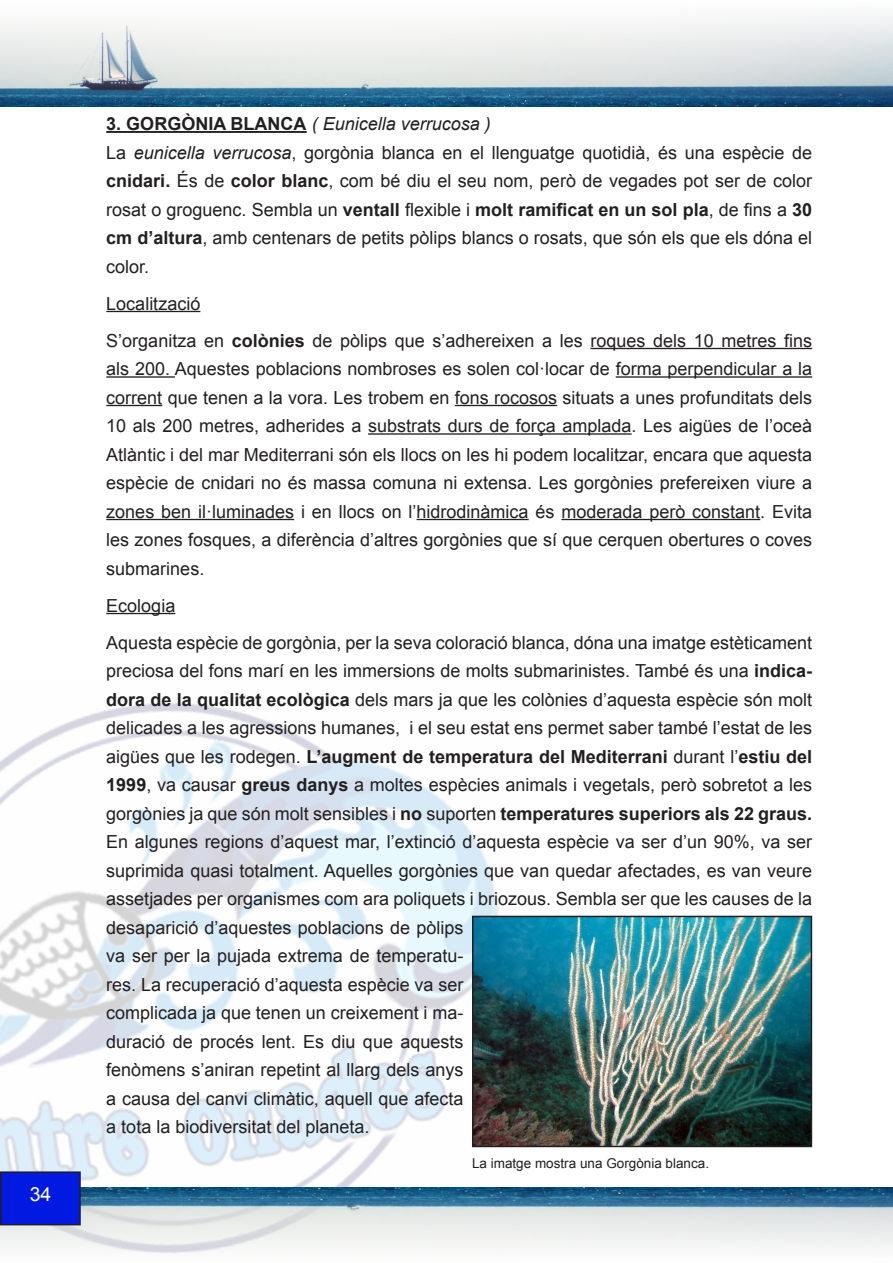
<style>
.page{position:relative;width:893px;height:1263px;background:#fff}
.page>*{position:absolute;margin:0;border:0;box-sizing:border-box;transform-origin:0 0}
.t1{font:19.5px "Arial";color:#fff}
.t2{font:18px/28.5px "Arial";color:#231f20;text-align:justify}
.t3{font:italic 18px "Arial";color:#231f20}
.t4{font:13.5px "Arial";color:#231f20}
.s1{font-weight:700;font-style:normal}
.s2{font-style:italic}
.s3{font-weight:700}
</style>
<div class="page">
<img style="left:0;top:703px;width:519px;height:485px">
<img style="left:0;top:15px;width:893px;height:91px">
<img style="left:0;top:1188px;width:893px;height:66px">
<hr style="left:106px;top:131px;width:201px;height:2px;background:#231f20">
<hr style="left:106px;top:311px;width:94px;height:1px;background:#231f20">
<hr style="left:590px;top:348px;width:222px;height:1px;background:#231f20">
<hr style="left:106px;top:376px;width:69px;height:2px;background:#231f20">
<hr style="left:616px;top:376px;width:196px;height:2px;background:#231f20">
<hr style="left:106px;top:405px;width:56px;height:1px;background:#231f20">
<hr style="left:455px;top:405px;width:102px;height:1px;background:#231f20">
<hr style="left:368px;top:433px;width:264px;height:2px;background:#231f20">
<hr style="left:106px;top:519px;width:188px;height:1px;background:#231f20">
<hr style="left:417px;top:519px;width:112px;height:1px;background:#231f20">
<hr style="left:561px;top:519px;width:199px;height:1px;background:#231f20">
<hr style="left:106px;top:613px;width:69px;height:1px;background:#231f20">
<img style="left:475px;top:919px;width:334px;height:225px">
<div style="left:472px;top:916px;width:340px;height:231px;border:2px solid #231f20"></div>
<div style="left:1px;top:1172px;width:79px;height:53px;background:#001ae2"></div>
<div style="left:0;top:1171px;width:81px;height:54px;border:2px solid #231f20"></div>
<p class="t1" style="left:30px;top:1181px;width:23px">34</p>
<p class="t3" style="left:106px;top:112px;width:386px"><span class="s1">3. GORGÒNIA BLANCA</span> ( Eunicella verrucosa )</p>
<p class="t2" style="left:106px;top:138px;width:707px">La <span class="s2">eunicella verrucosa</span>, gorgònia blanca en el llenguatge quotidià, és una espècie de <span class="s3">cnidari.</span> És de <span class="s3">color blanc</span>, com bé diu el seu nom, però de vegades pot ser de color rosat o groguenc. Sembla un <span class="s3">ventall</span> flexible i <span class="s3">molt ramificat en un sol pla</span>, de fins a <span class="s3">30 cm d’altura</span>, amb centenars de petits pòlips blancs o rosats, que són els que els dóna el color.</p>
<p class="t2" style="left:106px;top:289px;width:96px">Localització</p>
<p class="t2" style="left:106px;top:326px;width:707px">S’organitza en <span class="s3">colònies</span> de pòlips que s’adhereixen a les roques dels 10 metres fins als 200. Aquestes poblacions nombroses es solen col·locar de forma perpendicular a la corrent que tenen a la vora. Les trobem en fons rocosos situats a unes profunditats dels 10 als 200 metres, adherides a substrats durs de força amplada. Les aigües de l’oceà Atlàntic i del mar Mediterrani són els llocs on les hi podem localitzar, encara que aquesta espècie de cnidari no és massa comuna ni extensa. Les gorgònies prefereixen viure a zones ben il·luminades i en llocs on l’hidrodinàmica és moderada però constant. Evita les zones fosques, a diferència d’altres gorgònies que sí que cerquen obertures o coves submarines.</p>
<p class="t2" style="left:106px;top:591px;width:71px">Ecologia</p>
<p class="t2" style="left:106px;top:628px;width:707px;text-align:left">Aquesta espècie de gorgònia, per la seva coloració blanca, dóna una imatge estèticament preciosa del fons marí en les immersions de molts submarinistes. També és una <span class="s3">indica&shy;dora de la qualitat ecològica</span> dels mars ja que les colònies d’aquesta espècie són molt delicades a les agressions humanes, i el seu estat ens permet saber també l’estat de les aigües que les rodegen. <span class="s3">L’augment de temperatura del Mediterrani</span> durant l’<span class="s3">estiu del 1999</span>, va causar <span class="s3">greus danys</span> a moltes espècies animals i vegetals, però sobretot a les gorgònies ja que són molt sensibles i <span class="s3">no</span> suporten <span class="s3">temperatures superiors als 22 graus.<br></span>En algunes regions d’aquest mar, l’extinció d’aquesta espècie va ser d’un 90%, va ser suprimida quasi totalment. Aquelles gorgònies que van quedar afectades, es van veure assetjades per organismes com ara poliquets i briozous. Sembla ser que les causes de la desaparició d’aquestes poblacions de pòlips<br>va ser per la pujada extrema de temperatu-<br>res. La recuperació d’aquesta espècie va ser<br>complicada ja que tenen un creixement i ma-<br>duració de procés lent. Es diu que aquests<br>fenòmens s’aniran repetint al llarg dels anys<br>a causa del canvi climàtic, aquell que afecta<br>a tota la biodiversitat del planeta.</p>
<p class="t4" style="left:472px;top:1154px;width:239px">La imatge mostra una Gorgònia blanca.</p>
</div>
